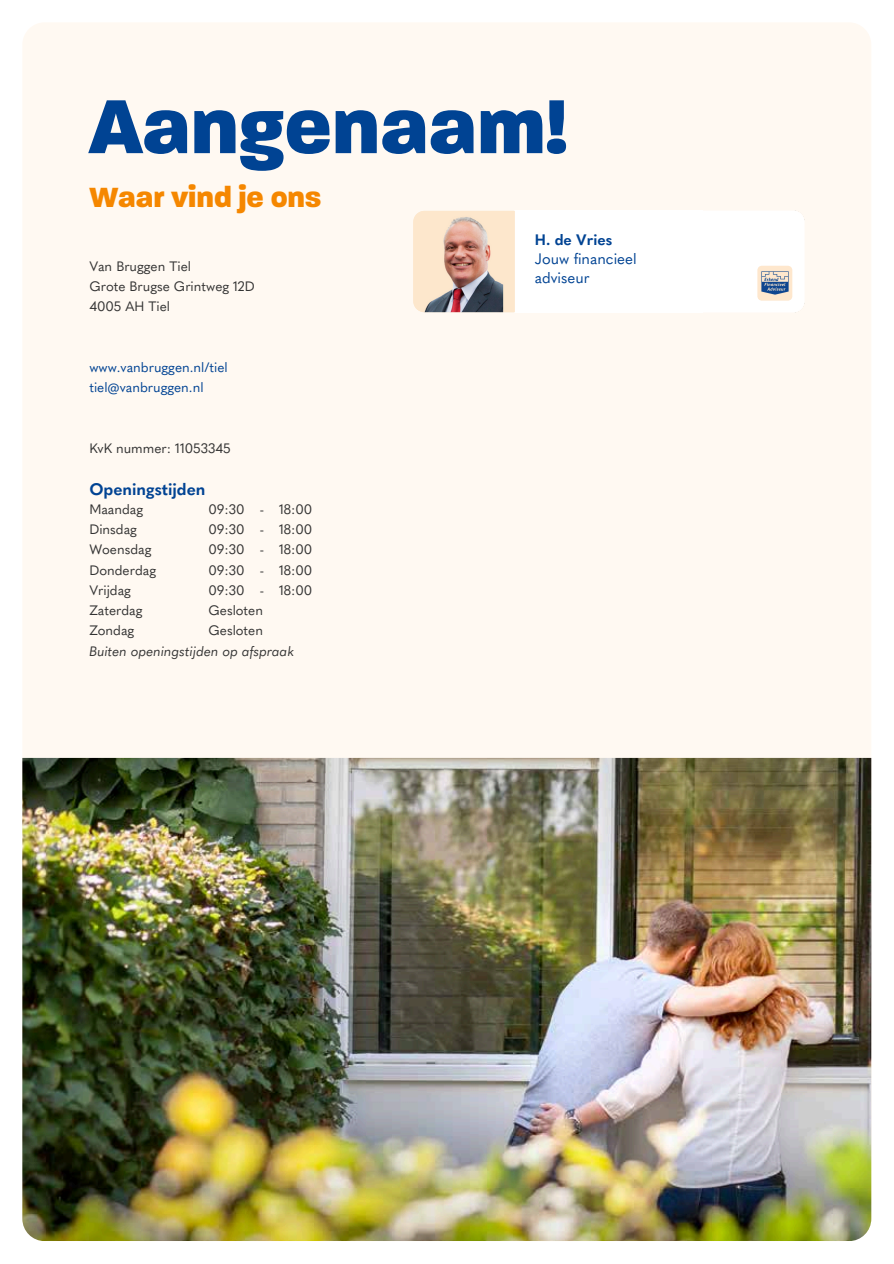
<style>
.page{position:relative;width:894px;height:1264px;background:#fff}
.page>*{position:absolute;margin:0;border:0;box-sizing:border-box;transform-origin:0 0}
.t1{font:800 82.5px "Paralucent";color:#004393}
.t2{font:800 30px "Paralucent";color:#f58700}
.t3{font:700 16.5px "Quasimoda";color:#004393}
.t4{font:15px/19.2px "Quasimoda";color:#004393}
.t5{font:13.5px/20.2px "Quasimoda";color:#333}
.t6{font:13.5px "Quasimoda";color:#004393}
.t7{font:italic 13.5px "Quasimoda";color:#333}
.s1{font-weight:700}
</style>
<div class="page">
<div style="left:22px;top:22px;width:849px;height:1219px;background:#fff9f2;border-radius:22px"></div>
<img style="left:22px;top:758px;width:848px;height:482px">
<div style="left:514px;top:211px;width:188px;height:101px;background:#fff"></div>
<img style="left:413px;top:211px;width:101px;height:101px">
<div style="left:702px;top:211px;width:102px;height:101px;background:#fff"></div>
<img style="left:757px;top:266px;width:35px;height:35px">
<p class="t1" style="left:89px;top:91px;width:479px">Aangenaam!</p>
<p class="t2" style="left:89px;top:185px;width:233px">Waar vind je ons</p>
<p class="t4" style="left:534px;top:230px;width:103px"><span class="s1">H. de Vries<br></span>Jouw financieel adviseur</p>
<p class="t5" style="left:89px;top:256px;width:103px">Van Bruggen Tiel</p>
<p class="t5" style="left:89px;top:276px;width:167px">Grote Brugse Grintweg 12D</p>
<p class="t5" style="left:89px;top:296px;width:82px">4005 AH Tiel</p>
<p class="t6" style="left:89px;top:359px;width:140px">www.vanbruggen.nl/tiel</p>
<p class="t6" style="left:89px;top:379px;width:116px">tiel@vanbruggen.nl</p>
<p class="t5" style="left:89px;top:438px;width:143px">KvK nummer: 11053345</p>
<p class="t3" style="left:89px;top:479px;width:118px">Openingstijden</p>
<p class="t5" style="left:89px;top:499px;width:68px">Maandag<br>Dinsdag<br>Woensdag<br>Donderdag<br>Vrijdag<br>Zaterdag<br>Zondag</p>
<p class="t5" style="left:208px;top:499px;width:105px">09:30 - 18:00<br>09:30 - 18:00<br>09:30 - 18:00<br>09:30 - 18:00<br>09:30 - 18:00<br>Gesloten<br>Gesloten</p>
<h2 class="t7" style="left:89px;top:642px;width:206px">Buiten openingstijden op afspraak</h2>
</div>
